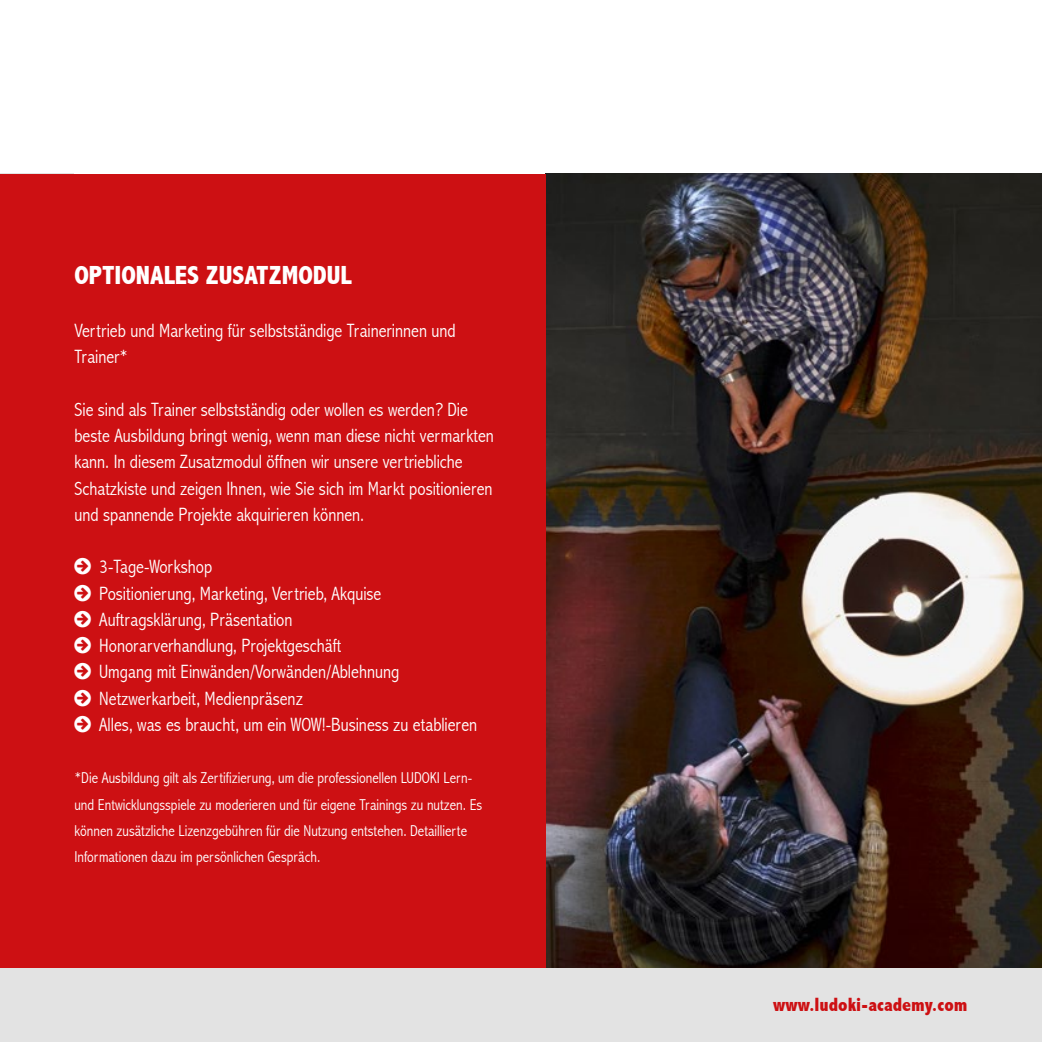
<style>
.page{position:relative;width:1042px;height:1042px;background:#fff}
.page>*{position:absolute;margin:0;border:0;box-sizing:border-box;transform-origin:0 0}
.t1{font:800 condensed 26.25px "Abadi";color:#fff}
.t2{font:300 condensed 19.25px/26.2px "Abadi";color:#fff}
.t3{font:800 condensed 19.25px "Abadi";color:#cd1013}
.t4{font:300 condensed 15.75px/26.2px "Abadi";color:#fff}
</style>
<div class="page">
<div style="left:0;top:174px;width:1042px;height:868px;background:#e3e3e3"></div>
<img style="left:546px;top:174px;width:496px;height:793px">
<div style="left:0;top:174px;width:546px;height:793px;background:#cd1013"></div>
<h1 class="t1" style="left:74px;top:260px;width:279px">OPTIONALES ZUSATZMODUL</h1>
<p class="t2" style="left:74px;top:317px;width:383px">Vertrieb und Marketing für selbstständige Trainerinnen und<br>Trainer*</p>
<p class="t2" style="left:74px;top:396px;width:421px">Sie sind als Trainer selbstständig oder wollen es werden? Die beste Ausbildung bringt wenig, wenn man diese nicht vermarkten kann. In diesem Zusatzmodul öffnen wir unsere vertriebliche Schatzkiste und zeigen Ihnen, wie Sie sich im Markt positionieren und spannende Projekte akquirieren können.</p>
<p class="t2" style="left:99px;top:554px;width:379px">3-Tage-Workshop<br>Positionierung, Marketing, Vertrieb, Akquise Auftragsklärung, Präsentation<br>Honorarverhandlung, Projektgeschäft<br>Umgang mit Einwänden/Vorwänden/Ablehnung Netzwerkarbeit, Medienpräsenz<br>Alles, was es braucht, um ein WOW!-Business zu etablieren</p>
<p class="t4" style="left:74px;top:765px;width:409px">*Die Ausbildung gilt als Zertifizierung, um die professionellen LUDOKI Lern&shy;und Entwicklungsspiele zu moderieren und für eigene Trainings zu nutzen. Es können zusätzliche Lizenzgebühren für die Nutzung entstehen. Detaillierte Informationen dazu im persönlichen Gespräch.</p>
<p class="t3" style="left:773px;top:994px;width:196px">www.ludoki-academy.com</p>
</div>
